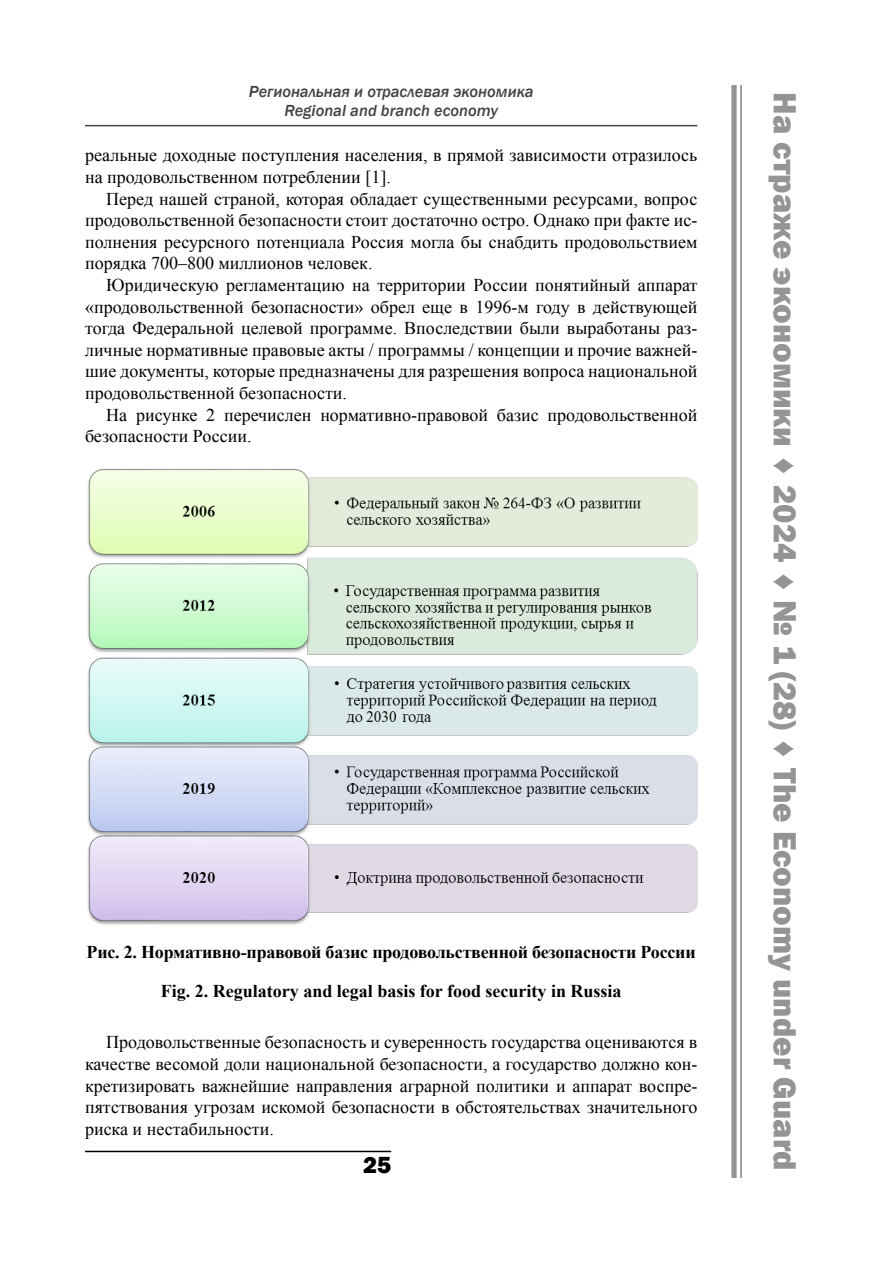
<style>
.page{position:relative;width:893px;height:1263px;background:#fff}
.page>*{position:absolute;margin:0;border:0;box-sizing:border-box;transform-origin:0 0}
.t1{font:800 33px "Franklin Gothic";color:#929496}
.t2{font:800 24px "Franklin Gothic";color:#000}
.t3{font:18px/21.6px "Times New Roman";color:#000;text-align:justify}
.t4{font:700 18px/38.5px "Times New Roman";letter-spacing:-.01em;color:#000;text-align:center}
.t5{font:italic 500 16.5px/19.8px "Franklin Gothic";color:#444;text-align:center}
</style>
<div class="page">
<hr style="left:85px;top:1151px;width:306px;height:1px;background:#000">
<hr style="left:740px;top:85px;width:2px;height:1093px;background:#929496">
<div style="left:731px;top:85px;width:6px;height:1093px;background:#929496"></div>
<hr style="left:85px;top:125px;width:612px;height:1px;background:#444">
<img style="left:87px;top:468px;width:610px;height:457px">
<p class="t5" style="left:249px;top:81px;width:286px">Региональная и отраслевая экономика<br>Regional and branch economy</p>
<p class="t3" style="left:85px;top:144px;width:614px">реальные доходные поступления населения, в прямой зависимости отразилось на продовольственном потреблении [1].</p>
<p class="t3" style="left:85px;top:187px;width:614px;text-indent:21px">Перед нашей страной, которая обладает существенными ресурсами, вопрос продовольственной безопасности стоит достаточно остро. Однако при факте ис&shy;полнения ресурсного потенциала Россия могла бы снабдить продовольствием порядка 700–800 миллионов человек.</p>
<p class="t3" style="left:85px;top:274px;width:614px;text-indent:21px">Юридическую регламентацию на территории России понятийный аппарат «продовольственной безопасности» обрел еще в 1996-м году в действующей тогда Федеральной целевой программе. Впоследствии были выработаны раз&shy;личные нормативные правовые акты / программы / концепции и прочие важней&shy;шие документы, которые предназначены для разрешения вопроса национальной продовольственной безопасности.</p>
<p class="t3" style="left:85px;top:403px;width:614px;text-indent:21px">На рисунке 2 перечислен нормативно-правовой базис продовольственной безопасности России.</p>
<p class="t4" style="left:87px;top:932px;width:611px">Рис. 2. Нормативно-правовой базис продовольственной безопасности России<br>Fig. 2. Regulatory and legal basis for food security in Russia</p>
<p class="t3" style="left:85px;top:1031px;width:614px;text-indent:21px">Продовольственные безопасность и суверенность государства оцениваются в качестве весомой доли национальной безопасности, а государство должно кон&shy;кретизировать важнейшие направления аграрной политики и аппарат воспре&shy;пятствования угрозам искомой безопасности в обстоятельствах значительного риска и нестабильности.</p>
<h2 class="t2" style="left:363px;top:1150px;width:30px">25</h2>
<h1 class="t1" style="left:806px;top:92px;width:1080px;rotate:90deg">На страже экономики ♦ 2024 ♦ № 1 (28) ♦ The Economy under Guard</h1>
</div>
